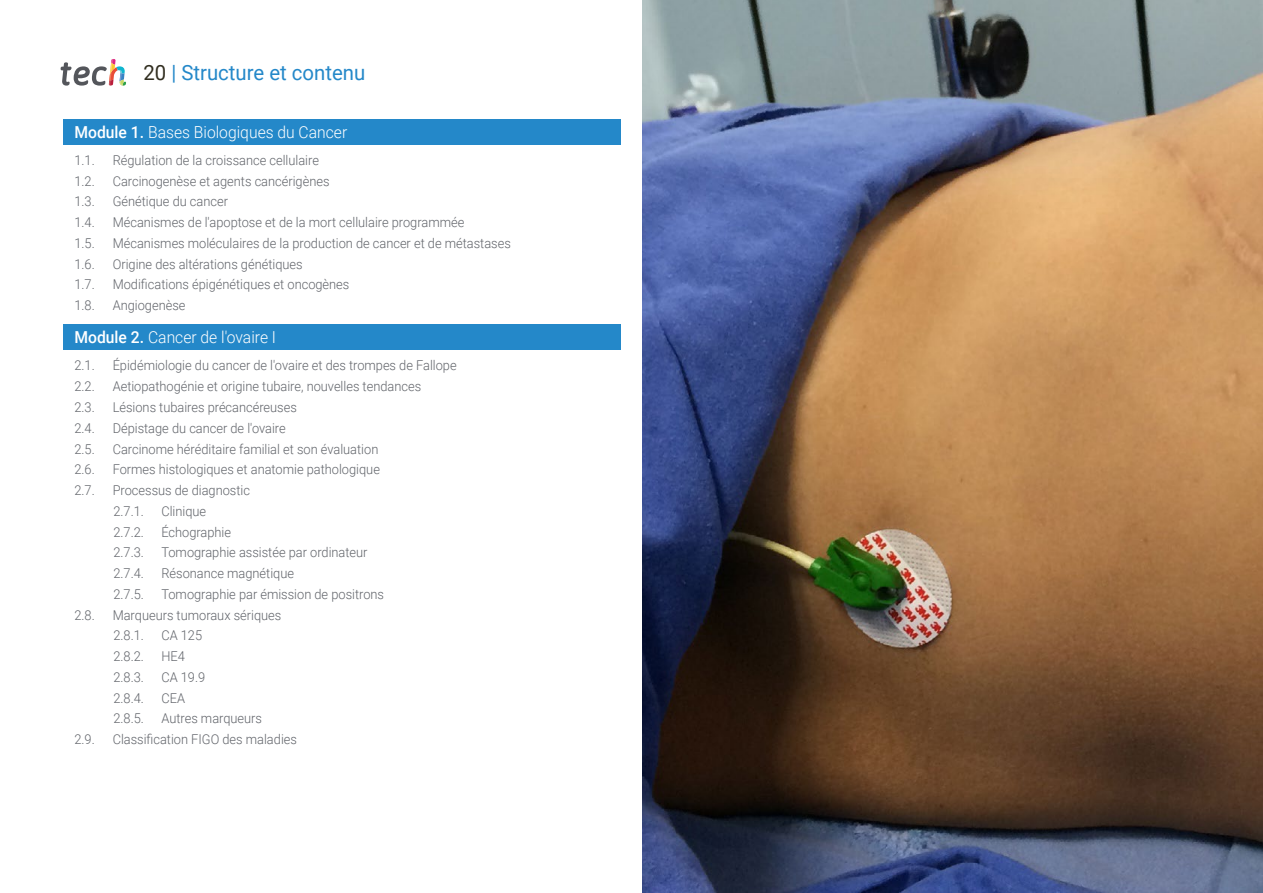
<style>
.page{position:relative;width:1263px;height:893px;background:#fff}
.page>*{position:absolute;margin:0;border:0;box-sizing:border-box;transform-origin:0 0}
.t1{font:21px "Roboto";color:#2488c9}
.t2{font:300 16.5px "Roboto";color:#fff;scale:.95 1}
.t3{font:300 13.5px/20.7px "Roboto";color:#61646a;scale:.95 1}
.s1{color:#312e20}
.s2{font-weight:500}
</style>
<div class="page">
<div style="left:63px;top:119px;width:558px;height:25px;background:#2488c9"></div>
<div style="left:63px;top:325px;width:558px;height:25px;background:#2488c9"></div>
<img style="left:642px;top:0;width:621px;height:893px">
<svg style="left:61px;top:59px;width:65px;height:27px"></svg>
<h1 class="t1" style="left:144px;top:57px;width:223px"><span class="s1">20</span> | Structure et contenu</h1>
<p class="t2" style="left:74px;top:120px;width:289px"><span class="s2">Module 1.</span> Bases Biologiques du Cancer</p>
<p class="t3" style="left:74px;top:149px;width:23px">1.1.</p>
<p class="t3" style="left:113px;top:149px;width:219px">Régulation de la croissance cellulaire</p>
<p class="t3" style="left:74px;top:170px;width:23px">1.2.</p>
<p class="t3" style="left:113px;top:170px;width:230px">Carcinogenèse et agents cancérigènes</p>
<p class="t3" style="left:74px;top:191px;width:23px">1.3.</p>
<p class="t3" style="left:113px;top:191px;width:123px">Génétique du cancer</p>
<p class="t3" style="left:74px;top:212px;width:23px">1.4.</p>
<p class="t3" style="left:113px;top:212px;width:372px">Mécanismes de l'apoptose et de la mort cellulaire programmée</p>
<p class="t3" style="left:74px;top:232px;width:23px">1.5.</p>
<p class="t3" style="left:113px;top:232px;width:421px">Mécanismes moléculaires de la production de cancer et de métastases</p>
<p class="t3" style="left:74px;top:253px;width:23px">1.6.</p>
<p class="t3" style="left:113px;top:253px;width:201px">Origine des altérations génétiques</p>
<p class="t3" style="left:74px;top:274px;width:23px">1.7.</p>
<p class="t3" style="left:113px;top:274px;width:251px">Modifications épigénétiques et oncogènes</p>
<p class="t3" style="left:74px;top:295px;width:23px">1.8.</p>
<p class="t3" style="left:113px;top:295px;width:78px">Angiogenèse</p>
<p class="t2" style="left:74px;top:326px;width:214px"><span class="s2">Module 2.</span> Cancer de l'ovaire I</p>
<p class="t3" style="left:74px;top:355px;width:23px">2.1.</p>
<p class="t3" style="left:113px;top:355px;width:364px">Épidémiologie du cancer de l'ovaire et des trompes de Fallope</p>
<p class="t3" style="left:74px;top:376px;width:23px">2.2.</p>
<p class="t3" style="left:113px;top:376px;width:326px">Aetiopathogénie et origine tubaire, nouvelles tendances</p>
<p class="t3" style="left:74px;top:396px;width:23px">2.3.</p>
<p class="t3" style="left:113px;top:396px;width:195px">Lésions tubaires précancéreuses</p>
<p class="t3" style="left:74px;top:417px;width:23px">2.4.</p>
<p class="t3" style="left:113px;top:417px;width:184px">Dépistage du cancer de l'ovaire</p>
<p class="t3" style="left:74px;top:438px;width:23px">2.5.</p>
<p class="t3" style="left:113px;top:438px;width:281px">Carcinome héréditaire familial et son évaluation</p>
<p class="t3" style="left:74px;top:459px;width:23px">2.6.</p>
<p class="t3" style="left:113px;top:459px;width:283px">Formes histologiques et anatomie pathologique</p>
<p class="t3" style="left:74px;top:479px;width:23px">2.7.</p>
<p class="t3" style="left:113px;top:479px;width:146px">Processus de diagnostic<br>2.7.1.</p>
<p class="t3" style="left:161px;top:500px;width:49px">Clinique</p>
<p class="t3" style="left:113px;top:521px;width:34px">2.7.2.</p>
<p class="t3" style="left:161px;top:521px;width:75px">Échographie</p>
<p class="t3" style="left:113px;top:542px;width:34px">2.7.3.</p>
<p class="t3" style="left:161px;top:542px;width:218px">Tomographie assistée par ordinateur</p>
<p class="t3" style="left:113px;top:562px;width:34px">2.7.4.</p>
<p class="t3" style="left:161px;top:562px;width:141px">Résonance magnétique</p>
<p class="t3" style="left:113px;top:583px;width:34px">2.7.5.</p>
<p class="t3" style="left:161px;top:583px;width:236px">Tomographie par émission de positrons</p>
<p class="t3" style="left:74px;top:604px;width:23px">2.8.</p>
<p class="t3" style="left:113px;top:604px;width:179px">Marqueurs tumoraux sériques<br>2.8.1.</p>
<p class="t3" style="left:161px;top:625px;width:44px">CA 125</p>
<p class="t3" style="left:113px;top:645px;width:34px">2.8.2.</p>
<p class="t3" style="left:161px;top:645px;width:26px">HE4</p>
<p class="t3" style="left:113px;top:666px;width:34px">2.8.3.</p>
<p class="t3" style="left:161px;top:666px;width:48px">CA 19.9</p>
<p class="t3" style="left:113px;top:687px;width:34px">2.8.4.</p>
<p class="t3" style="left:161px;top:687px;width:26px">CEA</p>
<p class="t3" style="left:113px;top:708px;width:34px">2.8.5.</p>
<p class="t3" style="left:161px;top:708px;width:107px">Autres marqueurs</p>
<p class="t3" style="left:74px;top:728px;width:23px">2.9.</p>
<p class="t3" style="left:113px;top:728px;width:195px">Classification FIGO des maladies</p>
</div>
